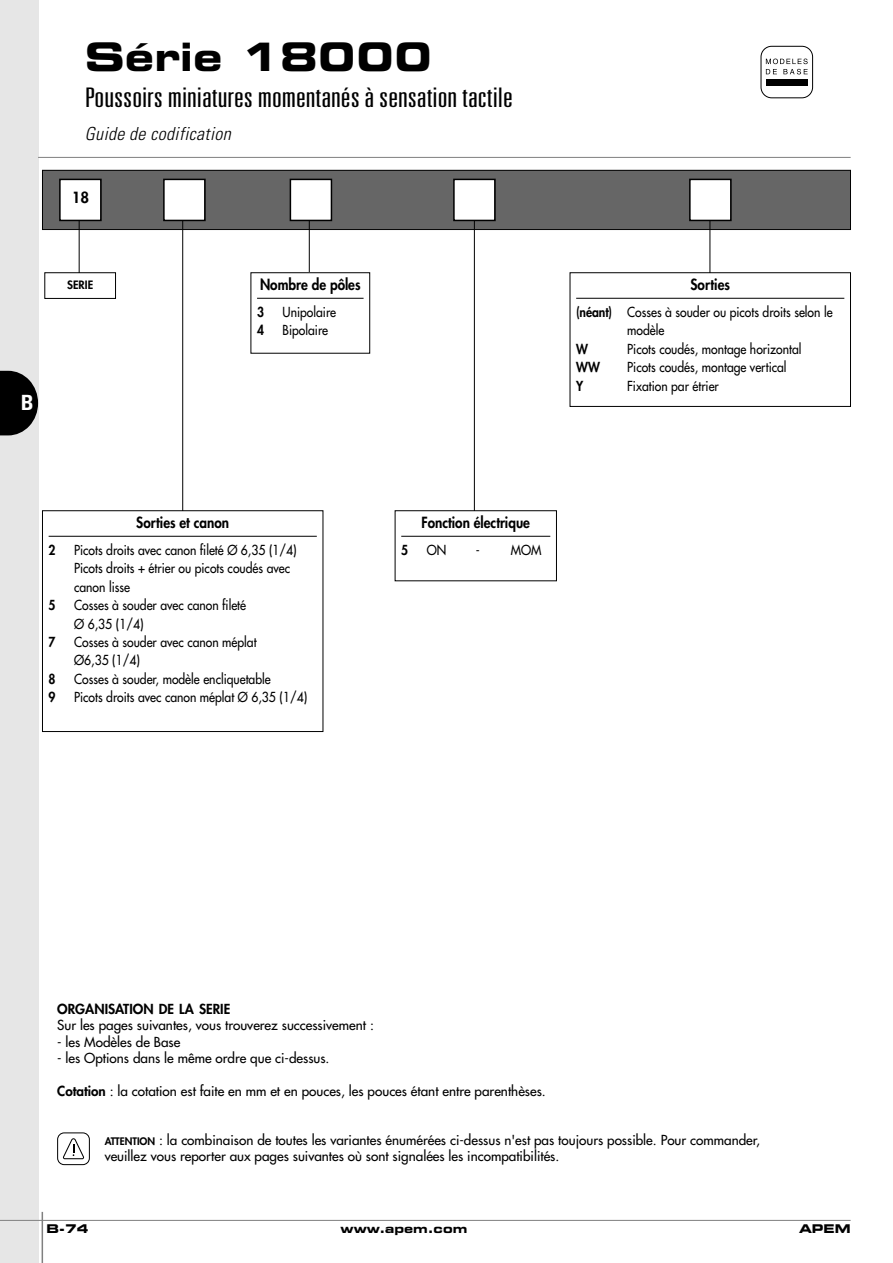
<style>
.page{position:relative;width:893px;height:1263px;background:#fff}
.page>*{position:absolute;margin:0;border:0;box-sizing:border-box;transform-origin:0 0}
.t1{font:700 expanded 39px "Square 721 BT";color:#000}
.t2{font:300 ultra-condensed 27px "Univers";color:#000;scale:1.3 1}
.t3{font:700 condensed 21px "Univers";color:#fff}
.t4{font:italic 300 condensed 18px "Univers";color:#000}
.t5{font:800 15px "Futura";color:#000;scale:.9 1}
.t6{font:800 15px "Futura";color:#000}
.t7{font:13.5px/18.5px "Futura";color:#000;scale:.9 1}
.t8{font:13.5px/16.5px "Futura";color:#000}
.t9{font:800 13.5px "Futura";color:#000}
.t10{font:800 13.5px "Futura";color:#000;scale:.9 1}
.t11{font:700 expanded 12px "Square 721 BT";color:#000}
.t12{font:800 11.25px "Futura";color:#000}
.s1{font-weight:800}
.s2{font-weight:800;font-size:10.2px}
</style>
<div class="page">
<div style="left:0;top:0;width:38px;height:1263px;background:#e6e6e6"></div>
<hr style="left:0;top:1220px;width:850px;height:1px;background:#808080">
<hr style="left:42px;top:1212px;width:1px;height:51px;background:#808080">
<hr style="left:38px;top:157px;width:812px;height:1px;background:#808080">
<svg style="left:0;top:371px;width:38px;height:64px;background:#252525"></svg>
<div style="left:765px;top:80px;width:42px;height:6px;background:#000"></div>
<div style="left:760px;top:46px;width:52px;height:52px;border:1px solid #000;border-radius:11px"></div>
<svg style="left:765px;top:59px;width:42px;height:15px"></svg>
<div style="left:43px;top:170px;width:807px;height:59px;background:#666"></div>
<div style="left:42px;top:170px;width:808px;height:60px;border:1px solid #000"></div>
<hr style="left:709px;top:213px;width:1px;height:120px;background:#000">
<hr style="left:474px;top:213px;width:1px;height:325px;background:#000">
<hr style="left:309px;top:217px;width:1px;height:131px;background:#000">
<hr style="left:182px;top:210px;width:1px;height:307px;background:#000">
<hr style="left:79px;top:220px;width:1px;height:64px;background:#000">
<div style="left:61px;top:180px;width:39px;height:40px;background:#fff"></div>
<div style="left:59px;top:179px;width:43px;height:42px;border:2px solid #000"></div>
<div style="left:165px;top:180px;width:39px;height:40px;background:#fff"></div>
<div style="left:163px;top:179px;width:43px;height:42px;border:2px solid #000"></div>
<div style="left:291px;top:180px;width:40px;height:40px;background:#fff"></div>
<div style="left:289px;top:179px;width:43px;height:42px;border:2px solid #000"></div>
<div style="left:454px;top:180px;width:40px;height:40px;background:#fff"></div>
<div style="left:453px;top:179px;width:42px;height:42px;border:2px solid #000"></div>
<div style="left:690px;top:180px;width:40px;height:40px;background:#fff"></div>
<div style="left:689px;top:179px;width:42px;height:42px;border:2px solid #000"></div>
<div style="left:45px;top:273px;width:70px;height:25px;background:#fff"></div>
<div style="left:45px;top:273px;width:71px;height:26px;border:1px solid #000"></div>
<hr style="left:49px;top:536px;width:268px;height:1px;background:#000">
<div style="left:42px;top:511px;width:281px;height:221px;border:1px solid #000"></div>
<div style="left:251px;top:273px;width:118px;height:80px;background:#fff"></div>
<hr style="left:257px;top:298px;width:106px;height:1px;background:#000">
<div style="left:395px;top:511px;width:161px;height:70px;background:#fff"></div>
<hr style="left:401px;top:536px;width:149px;height:1px;background:#000">
<div style="left:570px;top:273px;width:280px;height:133px;background:#fff"></div>
<hr style="left:576px;top:298px;width:268px;height:1px;background:#000">
<div style="left:570px;top:273px;width:280px;height:134px;border:1px solid #000"></div>
<svg style="left:63px;top:1138px;width:21px;height:21px"></svg>
<div style="left:57px;top:1133px;width:32px;height:32px;border:1px solid #000;border-radius:7px"></div>
<h3 class="t3" style="left:21px;top:395px;width:14px">B</h3>
<h1 class="t1" style="left:85px;top:43px;width:349px">Série 18000</h1>
<h2 class="t2" style="left:85px;top:87px;width:331px">Poussoirs miniatures momentanés à sensation tactile</h2>
<h3 class="t4" style="left:85px;top:127px;width:151px">Guide de codification</h3>
<p class="t6" style="left:72px;top:191px;width:19px">18</p>
<p class="t12" style="left:67px;top:279px;width:28px">SERIE</p>
<p class="t5" style="left:260px;top:277px;width:113px">Nombre de pôles</p>
<p class="t10" style="left:257px;top:306px;width:9px">3</p>
<p class="t7" style="left:282px;top:304px;width:61px">Unipolaire</p>
<p class="t10" style="left:257px;top:324px;width:9px">4</p>
<p class="t7" style="left:282px;top:322px;width:52px">Bipolaire</p>
<p class="t5" style="left:690px;top:277px;width:45px">Sorties</p>
<p class="t7" style="left:627px;top:304px;width:230px;text-indent:-51px"><span class="s1">(néant)</span> Cosses à souder ou picots droits selon le modèle</p>
<p class="t10" style="left:576px;top:342px;width:15px">W</p>
<p class="t7" style="left:627px;top:341px;width:195px">Picots coudés, montage horizontal</p>
<p class="t10" style="left:576px;top:361px;width:28px">WW</p>
<p class="t7" style="left:627px;top:359px;width:179px">Picots coudés, montage vertical</p>
<p class="t10" style="left:576px;top:379px;width:9px">Y</p>
<p class="t7" style="left:627px;top:377px;width:103px">Fixation par étrier</p>
<p class="t5" style="left:136px;top:515px;width:105px">Sorties et canon</p>
<p class="t10" style="left:49px;top:544px;width:9px">2</p>
<p class="t7" style="left:74px;top:542px;width:249px">Picots droits avec canon fileté Ø 6,35 (1/4)<br>Picots droits + étrier ou picots coudés avec canon lisse</p>
<p class="t10" style="left:49px;top:599px;width:9px">5</p>
<p class="t7" style="left:74px;top:597px;width:192px">Cosses à souder avec canon fileté<br>Ø 6,35 (1/4)</p>
<p class="t10" style="left:49px;top:636px;width:9px">7</p>
<p class="t7" style="left:74px;top:634px;width:204px">Cosses à souder avec canon méplat<br>Ø6,35 (1/4)</p>
<p class="t10" style="left:49px;top:672px;width:9px">8</p>
<p class="t7" style="left:74px;top:671px;width:220px">Cosses à souder, modèle encliquetable</p>
<p class="t10" style="left:49px;top:691px;width:9px">9</p>
<p class="t7" style="left:74px;top:689px;width:260px">Picots droits avec canon méplat Ø 6,35 (1/4)</p>
<p class="t5" style="left:421px;top:515px;width:122px">Fonction électrique</p>
<p class="t10" style="left:401px;top:544px;width:9px">5</p>
<p class="t7" style="left:427px;top:542px;width:23px">ON</p>
<p class="t7" style="left:476px;top:542px;width:75px">- MOM</p>
<p class="t9" style="left:57px;top:1003px;width:174px">ORGANISATION DE LA SERIE</p>
<p class="t8" style="left:57px;top:1018px;width:318px">Sur les pages suivantes, vous trouverez successivement :</p>
<p class="t8" style="left:57px;top:1035px;width:125px">- les Modèles de Base</p>
<p class="t8" style="left:57px;top:1051px;width:274px">- les Options dans le même ordre que ci-dessus.</p>
<p class="t8" style="left:57px;top:1084px;width:490px"><span class="s1">Cotation</span> : la cotation est faite en mm et en pouces, les pouces étant entre parenthèses.</p>
<p class="t8" style="left:105px;top:1132px;width:657px"><span class="s2">ATTENTION</span> : la combinaison de toutes les variantes énumérées ci-dessus n'est pas toujours possible. Pour commander, veuillez vous reporter aux pages suivantes où sont signalées les incompatibilités.</p>
<p class="t11" style="left:47px;top:1225px;width:43px">B-74</p>
<p class="t11" style="left:340px;top:1225px;width:128px">www.apem.com</p>
<p class="t11" style="left:799px;top:1225px;width:53px">APEM</p>
</div>
